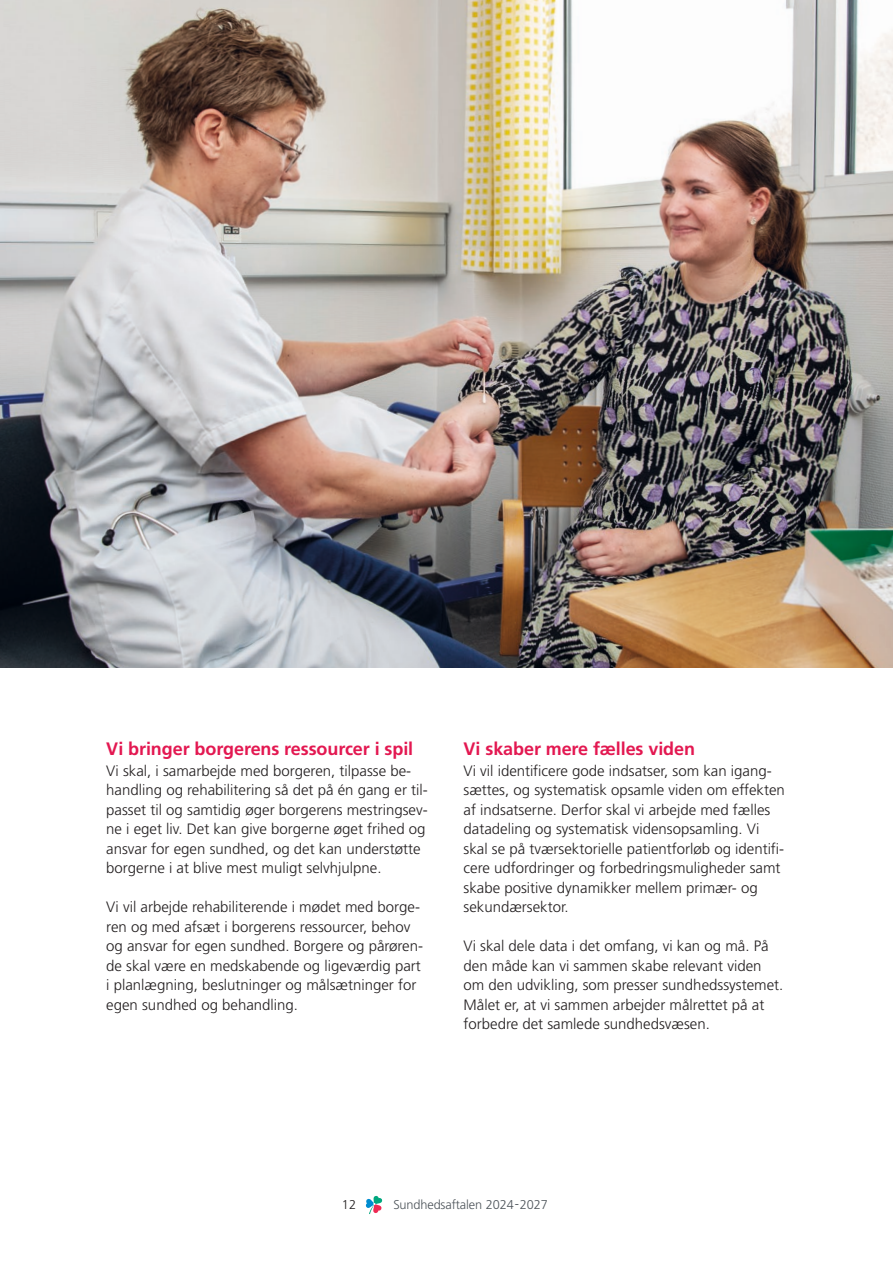
<style>
.page{position:relative;width:893px;height:1263px;background:#fff}
.page>*{position:absolute;margin:0;border:0;box-sizing:border-box;transform-origin:0 0}
.t1{font:700 18px "Frutiger LT Pro";letter-spacing:-.005em;color:#e31851}
.t2{font:300 15px/19.5px "Frutiger LT Pro";color:#231f20}
.t3{font:12.75px "Frutiger LT Pro Light 2";letter-spacing:-.01em;color:#4d545a}
.t4{font:300 12.75px "Frutiger LT Pro";color:#231f20}
</style>
<div class="page">
<svg style="left:365px;top:1195px;width:18px;height:19px"></svg>
<img style="left:0;top:0;width:893px;height:668px">
<h2 class="t1" style="left:106px;top:738px;width:308px">Vi bringer borgerens ressourcer i spil</h2>
<p class="t2" style="left:106px;top:761px;width:323px">Vi skal, i samarbejde med borgeren, tilpasse be&shy;handling og rehabilitering så det på én gang er til&shy;passet til og samtidig øger borgerens mestringsev&shy;ne i eget liv. Det kan give borgerne øget frihed og ansvar for egen sundhed, og det kan understøtte borgerne i at blive mest muligt selvhjulpne.</p>
<p class="t2" style="left:106px;top:897px;width:318px">Vi vil arbejde rehabiliterende i mødet med borge&shy;ren og med afsæt i borgerens ressourcer, behov og ansvar for egen sundhed. Borgere og pårøren&shy;de skal være en medskabende og ligeværdig part i planlægning, beslutninger og målsætninger for egen sundhed og behandling.</p>
<h2 class="t1" style="left:463px;top:738px;width:233px">Vi skaber mere fælles viden</h2>
<p class="t2" style="left:463px;top:761px;width:323px">Vi vil identificere gode indsatser, som kan igang&shy;sættes, og systematisk opsamle viden om effekten af indsatserne. Derfor skal vi arbejde med fælles datadeling og systematisk vidensopsamling. Vi skal se på tværsektorielle patientforløb og identifi&shy;cere udfordringer og forbedringsmuligheder samt skabe positive dynamikker mellem primær- og sekundærsektor.</p>
<p class="t2" style="left:463px;top:936px;width:321px">Vi skal dele data i det omfang, vi kan og må. På den måde kan vi sammen skabe relevant viden om den udvikling, som presser sundhedssystemet.<br>Målet er, at vi sammen arbejder målrettet på at forbedre det samlede sundhedsvæsen.</p>
<p class="t4" style="left:342px;top:1197px;width:16px">12</p>
<p class="t3" style="left:393px;top:1197px;width:156px">Sundhedsaftalen 2024-2027</p>
</div>
